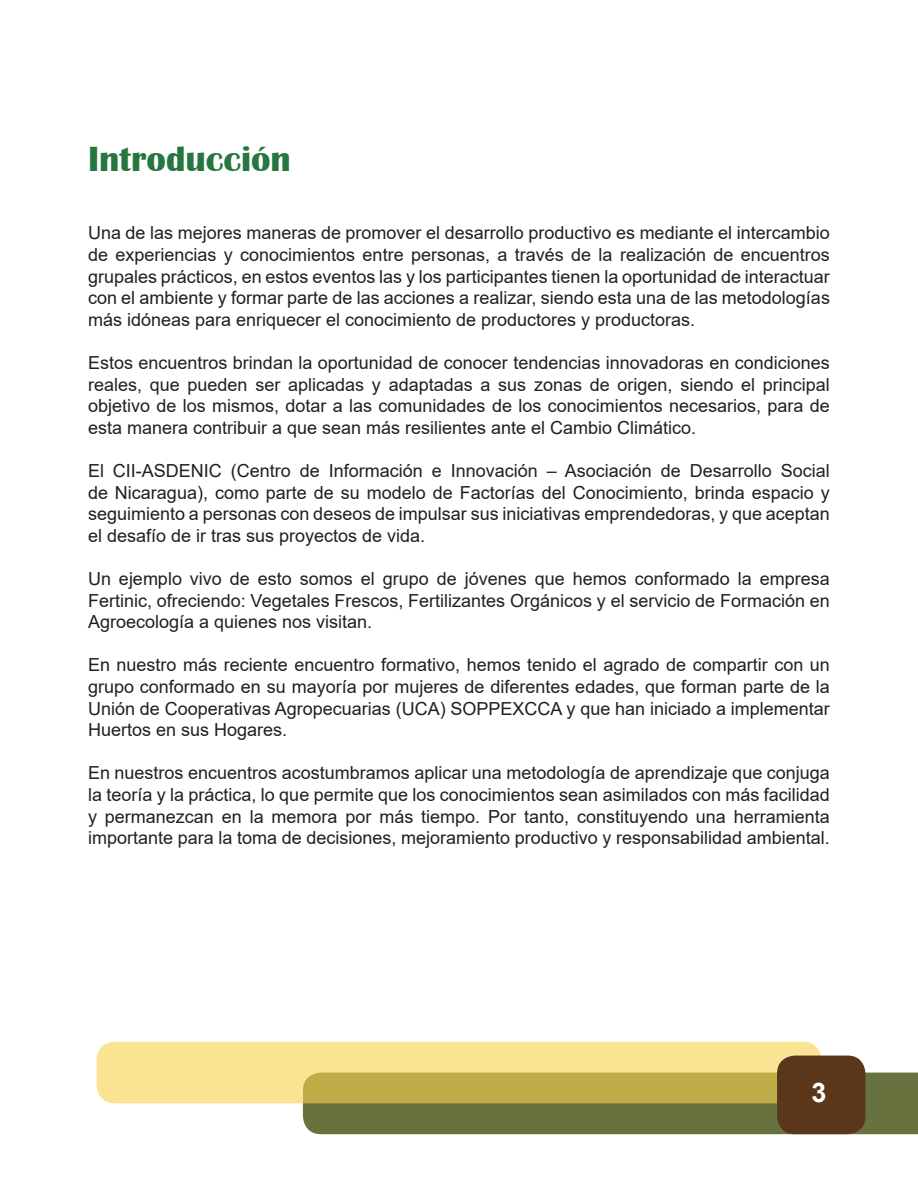
<style>
.page{position:relative;width:918px;height:1188px;background:#fff}
.page>*{position:absolute;margin:0;border:0;box-sizing:border-box;transform-origin:0 0}
.Titulo{font:700 36px "Britannic";color:#277640}
.t1{font:700 27px "Arial";color:#fff}
.t2{font:18px/21.6px "Arial";color:#231f20;text-align:justify}
</style>
<div class="page">
<div style="left:303px;top:1073px;width:615px;height:61px;background:#68723f"></div>
<svg style="left:97px;top:1042px;width:724px;height:61px;background:#e5d078"></svg>
<div style="left:777px;top:1056px;width:88px;height:78px;background:#5a371b;border-radius:18px"></div>
<p class="Titulo" style="left:88px;top:139px;width:204px">Introducción</p>
<p class="t2" style="left:88px;top:222px;width:743px">Una de las mejores maneras de promover el desarrollo productivo es mediante el intercambio de experiencias y conocimientos entre personas, a través de la realización de encuentros grupales prácticos, en estos eventos las y los participantes tienen la oportunidad de interactuar con el ambiente y formar parte de las acciones a realizar, siendo esta una de las metodologías más idóneas para enriquecer el conocimiento de productores y productoras.</p>
<p class="t2" style="left:88px;top:352px;width:743px">Estos encuentros brindan la oportunidad de conocer tendencias innovadoras en condiciones reales, que pueden ser aplicadas y adaptadas a sus zonas de origen, siendo el principal objetivo de los mismos, dotar a las comunidades de los conocimientos necesarios, para de esta manera contribuir a que sean más resilientes ante el Cambio Climático.</p>
<p class="t2" style="left:88px;top:460px;width:743px">El CII-ASDENIC (Centro de Información e Innovación – Asociación de Desarrollo Social de Nicaragua), como parte de su modelo de Factorías del Conocimiento, brinda espacio y seguimiento a personas con deseos de impulsar sus iniciativas emprendedoras, y que aceptan el desafío de ir tras sus proyectos de vida.</p>
<p class="t2" style="left:88px;top:568px;width:743px">Un ejemplo vivo de esto somos el grupo de jóvenes que hemos conformado la empresa Fertinic, ofreciendo: Vegetales Frescos, Fertilizantes Orgánicos y el servicio de Formación en Agroecología a quienes nos visitan.</p>
<p class="t2" style="left:88px;top:654px;width:743px">En nuestro más reciente encuentro formativo, hemos tenido el agrado de compartir con un grupo conformado en su mayoría por mujeres de diferentes edades, que forman parte de la Unión de Cooperativas Agropecuarias (UCA) SOPPEXCCA y que han iniciado a implementar Huertos en sus Hogares.</p>
<p class="t2" style="left:88px;top:762px;width:743px">En nuestros encuentros acostumbramos aplicar una metodología de aprendizaje que conjuga la teoría y la práctica, lo que permite que los conocimientos sean asimilados con más facilidad y permanezcan en la memora por más tiempo. Por tanto, constituyendo una herramienta importante para la toma de decisiones, mejoramiento productivo y responsabilidad ambiental.</p>
<h2 class="t1" style="left:811px;top:1073px;width:17px">3</h2>
</div>
